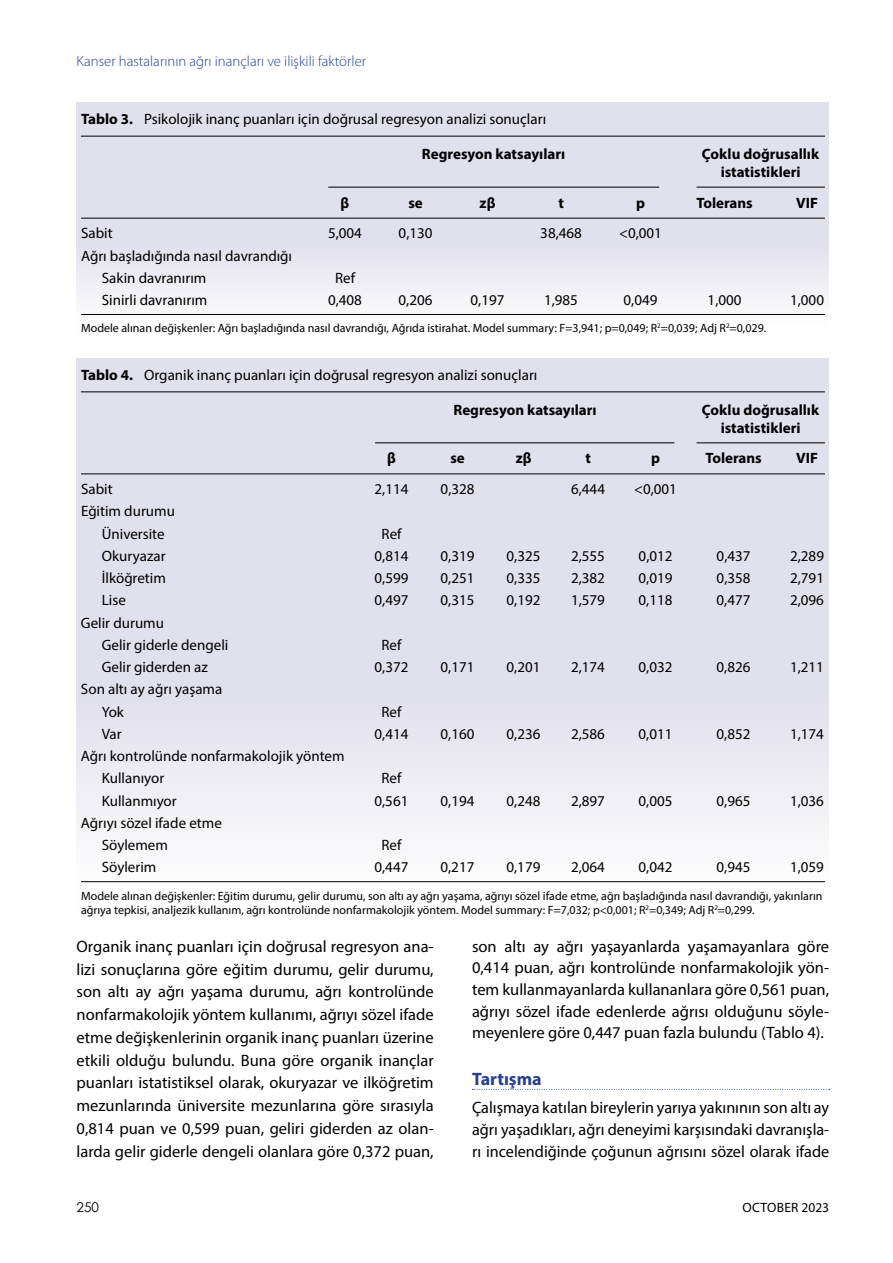
<style>
.page{position:relative;width:893px;height:1263px;background:#fff}
.page>*{position:absolute;margin:0;border:0;box-sizing:border-box;transform-origin:0 0}
.t1{font:700 18px "Myriad Pro";color:#25408f}
.t2{font:16.5px/22.8px "Myriad Pro";color:#000;text-align:justify}
.t3{font:15px/22.2px "Myriad Pro";color:#000}
.t4{font:700 15px/18px "Myriad Pro";color:#000;text-align:center}
.t5{font:300 14.7px "Myriad Pro";color:#25408f}
.t6{font:13.5px "Myriad Pro";letter-spacing:.02em;color:#000}
.t7{font:13.5px "Century Gothic";color:#000}
.t8{font:12px/14.4px "Myriad Pro";color:#000}
.s1{font-weight:700}
</style>
<div class="page">
<svg style="left:472px;top:1089px;width:358px;height:1px"></svg>
<div style="left:77px;top:102px;width:752px;height:234px;background:linear-gradient(to bottom,#d8d7e8,#f5f5f9)"></div>
<hr style="left:81px;top:314px;width:744px;height:1px;background:#000">
<hr style="left:81px;top:136px;width:744px;height:1px;background:#000">
<hr style="left:696px;top:187px;width:129px;height:1px;background:#000">
<hr style="left:328px;top:187px;width:331px;height:1px;background:#000">
<hr style="left:81px;top:218px;width:744px;height:1px;background:#000">
<div style="left:77px;top:358px;width:752px;height:560px;background:linear-gradient(to bottom,#d9d7e8,#f5f5f9)"></div>
<hr style="left:81px;top:881px;width:744px;height:1px;background:#000">
<hr style="left:81px;top:392px;width:744px;height:1px;background:#000">
<hr style="left:696px;top:443px;width:129px;height:1px;background:#000">
<hr style="left:375px;top:443px;width:299px;height:1px;background:#000">
<hr style="left:81px;top:474px;width:744px;height:1px;background:#000">
<p class="t5" style="left:77px;top:53px;width:291px">Kanser hastalarının ağrı inançları ve ilişkili faktörler</p>
<p class="t3" style="left:81px;top:107px;width:467px"><span class="s1">Tablo 3.</span> Psikolojik inanç puanları için doğrusal regresyon analizi sonuçları</p>
<p class="t4" style="left:422px;top:144px;width:145px">Regresyon katsayıları</p>
<p class="t4" style="left:702px;top:144px;width:119px">Çoklu doğrusallık istatistikleri</p>
<p class="t4" style="left:341px;top:193px;width:10px">β</p>
<p class="t4" style="left:408px;top:193px;width:16px">se</p>
<p class="t4" style="left:480px;top:193px;width:17px">zβ</p>
<p class="t4" style="left:558px;top:193px;width:7px">t</p>
<p class="t4" style="left:636px;top:193px;width:10px">p</p>
<p class="t4" style="left:696px;top:193px;width:58px">Tolerans</p>
<p class="t4" style="left:796px;top:193px;width:23px">VIF</p>
<p class="t3" style="left:81px;top:222px;width:33px">Sabit</p>
<p class="t3" style="left:328px;top:222px;width:35px">5,004</p>
<p class="t3" style="left:399px;top:222px;width:35px">0,130</p>
<p class="t3" style="left:540px;top:222px;width:43px">38,468</p>
<p class="t3" style="left:619px;top:222px;width:44px">&lt;0,001</p>
<p class="t3" style="left:102px;top:244px;width:192px;text-indent:-21px">Ağrı başladığında nasıl davrandığı<br>Sakin davranırım</p>
<p class="t3" style="left:335px;top:266px;width:22px">Ref</p>
<p class="t3" style="left:102px;top:289px;width:107px">Sinirli davranırım</p>
<p class="t3" style="left:328px;top:289px;width:35px">0,408</p>
<p class="t3" style="left:399px;top:289px;width:35px">0,206</p>
<p class="t3" style="left:471px;top:289px;width:35px">0,197</p>
<p class="t3" style="left:544px;top:289px;width:35px">1,985</p>
<p class="t3" style="left:624px;top:289px;width:35px">0,049</p>
<p class="t3" style="left:708px;top:289px;width:35px">1,000</p>
<p class="t3" style="left:790px;top:289px;width:35px">1,000</p>
<p class="t8" style="left:81px;top:321px;width:687px">Modele alınan değişkenler: Ağrı başladığında nasıl davrandığı, Ağrıda istirahat. Model summary: F=3,941; p=0,049; R<sup>2</sup>=0,039; Adj R<sup>2</sup>=0,029.</p>
<p class="t3" style="left:81px;top:363px;width:458px"><span class="s1">Tablo 4.</span> Organik inanç puanları için doğrusal regresyon analizi sonuçları</p>
<p class="t4" style="left:453px;top:400px;width:145px">Regresyon katsayıları</p>
<p class="t4" style="left:702px;top:400px;width:119px">Çoklu doğrusallık istatistikleri</p>
<p class="t4" style="left:387px;top:449px;width:10px">β</p>
<p class="t4" style="left:450px;top:449px;width:16px">se</p>
<p class="t4" style="left:516px;top:449px;width:17px">zβ</p>
<p class="t4" style="left:585px;top:449px;width:7px">t</p>
<p class="t4" style="left:651px;top:449px;width:10px">p</p>
<p class="t4" style="left:705px;top:449px;width:58px">Tolerans</p>
<p class="t4" style="left:796px;top:449px;width:23px">VIF</p>
<p class="t3" style="left:81px;top:478px;width:33px">Sabit</p>
<p class="t3" style="left:375px;top:478px;width:35px">2,114</p>
<p class="t3" style="left:441px;top:478px;width:35px">0,328</p>
<p class="t3" style="left:571px;top:478px;width:35px">6,444</p>
<p class="t3" style="left:634px;top:478px;width:44px">&lt;0,001</p>
<p class="t3" style="left:102px;top:500px;width:75px;text-indent:-21px">Eğitim durumu<br>Üniversite</p>
<p class="t3" style="left:382px;top:522px;width:22px">Ref</p>
<p class="t3" style="left:102px;top:544px;width:65px">Okuryazar</p>
<p class="t3" style="left:375px;top:544px;width:35px">0,814</p>
<p class="t3" style="left:441px;top:544px;width:35px">0,319</p>
<p class="t3" style="left:507px;top:544px;width:35px">0,325</p>
<p class="t3" style="left:571px;top:544px;width:35px">2,555</p>
<p class="t3" style="left:639px;top:544px;width:35px">0,012</p>
<p class="t3" style="left:717px;top:544px;width:35px">0,437</p>
<p class="t3" style="left:790px;top:544px;width:35px">2,289</p>
<p class="t3" style="left:102px;top:567px;width:66px">İlköğretim</p>
<p class="t3" style="left:375px;top:567px;width:35px">0,599</p>
<p class="t3" style="left:441px;top:567px;width:35px">0,251</p>
<p class="t3" style="left:507px;top:567px;width:35px">0,335</p>
<p class="t3" style="left:571px;top:567px;width:35px">2,382</p>
<p class="t3" style="left:639px;top:567px;width:35px">0,019</p>
<p class="t3" style="left:717px;top:567px;width:35px">0,358</p>
<p class="t3" style="left:790px;top:567px;width:35px">2,791</p>
<p class="t3" style="left:102px;top:589px;width:26px">Lise</p>
<p class="t3" style="left:375px;top:589px;width:35px">0,497</p>
<p class="t3" style="left:441px;top:589px;width:35px">0,315</p>
<p class="t3" style="left:507px;top:589px;width:35px">0,192</p>
<p class="t3" style="left:571px;top:589px;width:35px">1,579</p>
<p class="t3" style="left:639px;top:589px;width:35px">0,118</p>
<p class="t3" style="left:717px;top:589px;width:35px">0,477</p>
<p class="t3" style="left:790px;top:589px;width:35px">2,096</p>
<p class="t3" style="left:102px;top:611px;width:128px;text-indent:-21px">Gelir durumu<br>Gelir giderle dengeli</p>
<p class="t3" style="left:381px;top:633px;width:22px">Ref</p>
<p class="t3" style="left:102px;top:656px;width:108px">Gelir giderden az</p>
<p class="t3" style="left:375px;top:656px;width:35px">0,372</p>
<p class="t3" style="left:441px;top:656px;width:35px">0,171</p>
<p class="t3" style="left:507px;top:656px;width:35px">0,201</p>
<p class="t3" style="left:571px;top:656px;width:35px">2,174</p>
<p class="t3" style="left:639px;top:656px;width:35px">0,032</p>
<p class="t3" style="left:717px;top:656px;width:35px">0,826</p>
<p class="t3" style="left:790px;top:656px;width:35px">1,211</p>
<p class="t3" style="left:102px;top:678px;width:122px;text-indent:-21px">Son altı ay ağrı yaşama<br>Yok</p>
<p class="t3" style="left:381px;top:700px;width:22px">Ref</p>
<p class="t3" style="left:102px;top:722px;width:22px">Var</p>
<p class="t3" style="left:375px;top:722px;width:35px">0,414</p>
<p class="t3" style="left:441px;top:722px;width:35px">0,160</p>
<p class="t3" style="left:507px;top:722px;width:35px">0,236</p>
<p class="t3" style="left:571px;top:722px;width:35px">2,586</p>
<p class="t3" style="left:639px;top:722px;width:35px">0,011</p>
<p class="t3" style="left:717px;top:722px;width:35px">0,852</p>
<p class="t3" style="left:790px;top:722px;width:35px">1,174</p>
<p class="t3" style="left:102px;top:745px;width:244px;text-indent:-21px">Ağrı kontrolünde nonfarmakolojik yöntem<br>Kullanıyor</p>
<p class="t3" style="left:381px;top:767px;width:22px">Ref</p>
<p class="t3" style="left:102px;top:789px;width:77px">Kullanmıyor</p>
<p class="t3" style="left:374px;top:789px;width:35px">0,561</p>
<p class="t3" style="left:440px;top:789px;width:35px">0,194</p>
<p class="t3" style="left:506px;top:789px;width:35px">0,248</p>
<p class="t3" style="left:571px;top:789px;width:35px">2,897</p>
<p class="t3" style="left:638px;top:789px;width:35px">0,005</p>
<p class="t3" style="left:716px;top:789px;width:35px">0,965</p>
<p class="t3" style="left:790px;top:789px;width:35px">1,036</p>
<p class="t3" style="left:102px;top:811px;width:122px;text-indent:-21px">Ağrıyı sözel ifade etme<br>Söylemem</p>
<p class="t3" style="left:381px;top:834px;width:22px">Ref</p>
<p class="t3" style="left:102px;top:856px;width:56px">Söylerim</p>
<p class="t3" style="left:374px;top:856px;width:35px">0,447</p>
<p class="t3" style="left:440px;top:856px;width:35px">0,217</p>
<p class="t3" style="left:506px;top:856px;width:35px">0,179</p>
<p class="t3" style="left:571px;top:856px;width:35px">2,064</p>
<p class="t3" style="left:638px;top:856px;width:35px">0,042</p>
<p class="t3" style="left:716px;top:856px;width:35px">0,945</p>
<p class="t3" style="left:790px;top:856px;width:35px">1,059</p>
<p class="t8" style="left:81px;top:888px;width:743px">Modele alınan değişkenler: Eğitim durumu, gelir durumu, son altı ay ağrı yaşama, ağrıyı sözel ifade etme, ağrı başladığında nasıl davrandığı, yakınların ağrıya tepkisi, analjezik kullanım, ağrı kontrolünde nonfarmakolojik yöntem. Model summary: F=7,032; p&lt;0,001; R<sup>2</sup>=0,349; Adj R<sup>2</sup>=0,299.</p>
<p class="t2" style="left:77px;top:935px;width:359px">Organik inanç puanları için doğrusal regresyon ana&shy;lizi sonuçlarına göre eğitim durumu, gelir durumu, son altı ay ağrı yaşama durumu, ağrı kontrolünde nonfarmakolojik yöntem kullanımı, ağrıyı sözel ifade etme değişkenlerinin organik inanç puanları üzerine etkili olduğu bulundu. Buna göre organik inançlar puanları istatistiksel olarak, okuryazar ve ilköğretim mezunlarında üniversite mezunlarına göre sırasıyla 0,814 puan ve 0,599 puan, geliri giderden az olan&shy;larda gelir giderle dengeli olanlara göre 0,372 puan,</p>
<p class="t2" style="left:472px;top:935px;width:359px;line-height:21.6px">son altı ay ağrı yaşayanlarda yaşamayanlara göre 0,414 puan, ağrı kontrolünde nonfarmakolojik yön&shy;tem kullanmayanlarda kullananlara göre 0,561 puan, ağrıyı sözel ifade edenlerde ağrısı olduğunu söyle&shy;meyenlere göre 0,447 puan fazla bulundu (Tablo 4).</p>
<p class="t1" style="left:472px;top:1068px;width:71px">Tartışma</p>
<p class="t2" style="left:472px;top:1097px;width:359px;line-height:21.6px">Çalışmaya katılan bireylerin yarıya yakınının son altı ay ağrı yaşadıkları, ağrı deneyimi karşısındaki davranışla&shy;rı incelendiğinde çoğunun ağrısını sözel olarak ifade</p>
<p class="t7" style="left:77px;top:1199px;width:24px">250</p>
<p class="t6" style="left:742px;top:1199px;width:88px">OCTOBER 2023</p>
</div>
